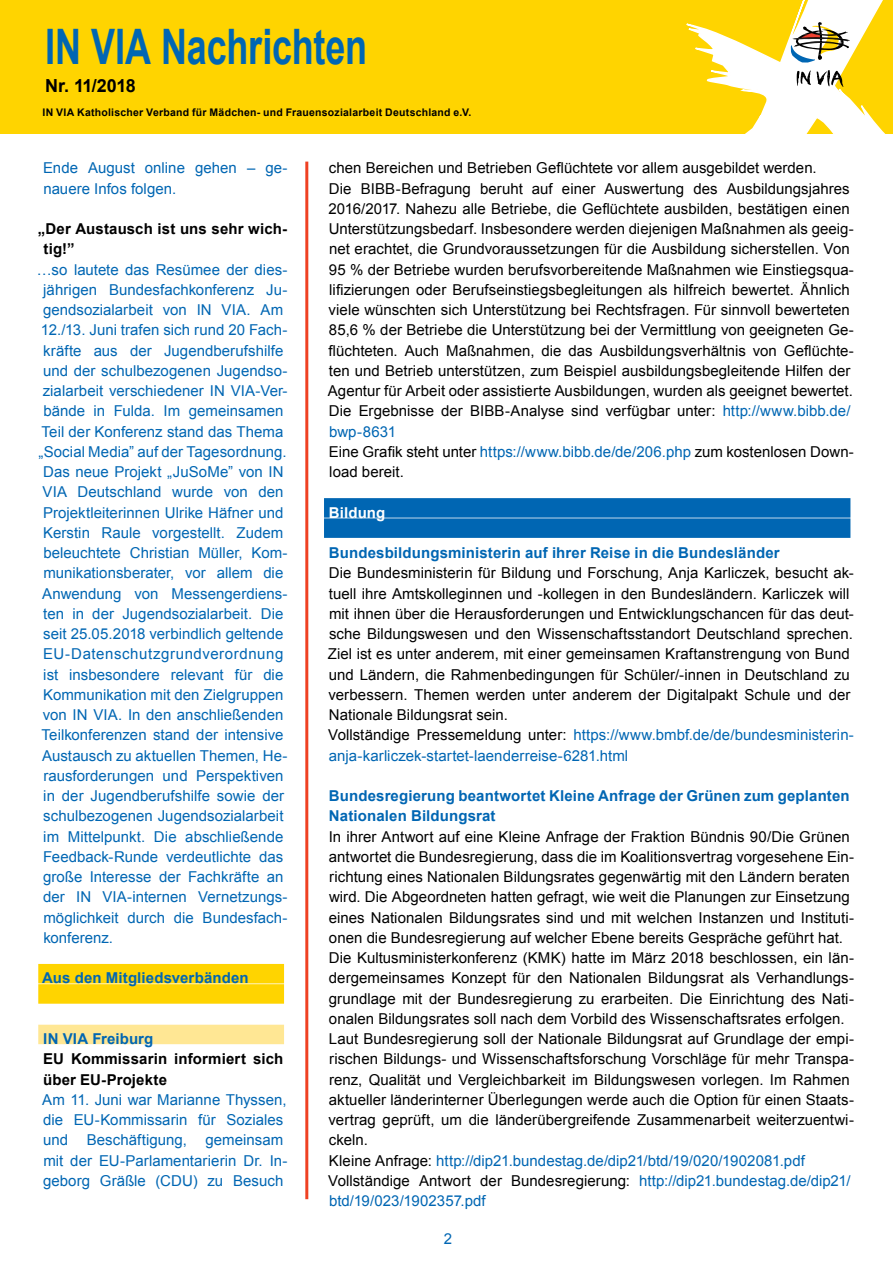
<style>
.page{position:relative;width:893px;height:1263px;background:#fff}
.page>*{position:absolute;margin:0;border:0;box-sizing:border-box;transform-origin:0 0}
.t1{font:700 48.9px "Arial";letter-spacing:-.005em;color:#0066b3;scale:.74 1}
.t2{font:700 18px "Arial";letter-spacing:-.025em;color:#000}
.t3{font:15px/20.2px "Arial";letter-spacing:.005em;color:#000}
.t4{font:15px/20.2px "Arial";letter-spacing:.005em;color:#0066b3}
.t5{font:700 15px/20.2px "Arial";letter-spacing:.01em;color:#0066b3}
.t6{font:700 15px/20.2px "Arial";letter-spacing:.01em;color:#000}
.t7{font:15px "Arial";letter-spacing:.04em;color:#0066b3}
.t8{font:700 15px "Arial";letter-spacing:.005em;color:#fff}
.t9{font:700 10.5px "Arial";letter-spacing:.02em;color:#000}
.s1{color:#0066b3}
</style>
<div class="page">
<div style="left:0;top:0;width:893px;height:133px;background:#ffd400"></div>
<svg style="left:686px;top:0;width:199px;height:133px"></svg>
<hr style="left:305px;top:162px;width:3px;height:1037px;background:#ef4123">
<div style="left:38px;top:964px;width:246px;height:19px;background:#ffd400"></div>
<div style="left:38px;top:984px;width:246px;height:20px;background:#ffd400"></div>
<div style="left:38px;top:1025px;width:246px;height:19px;background:#ffe794"></div>
<div style="left:324px;top:498px;width:526px;height:20px;background:#0066b3"></div>
<div style="left:324px;top:518px;width:526px;height:20px;background:#0066b3"></div>
<h1 class="t1" style="left:45px;top:14px;width:437px">IN VIA Nachrichten</h1>
<p class="t2" style="left:45px;top:74px;width:92px">Nr. 11/2018</p>
<p class="t9" style="left:43px;top:105px;width:430px">IN VIA Katholischer Verband für Mädchen- und Frauensozialarbeit Deutschland e.V.</p>
<p class="t4" style="left:43px;top:158px;width:246px">Ende August online gehen – ge&shy;nauere Infos folgen.</p>
<p class="t6" style="left:43px;top:219px;width:245px;text-indent:-6px">„Der Austausch ist uns sehr wich&shy;tig!”</p>
<p class="t4" style="left:37px;top:259px;width:252px">…so lautete das Resümee der dies-</p>
<p class="t4" style="left:43px;top:280px;width:246px">jährigen Bundesfachkonferenz Ju-</p>
<p class="t4" style="left:43px;top:300px;width:242px">gendsozialarbeit von IN VIA. Am</p>
<p class="t4" style="left:41px;top:320px;width:248px">12./13. Juni trafen sich rund 20 Fach-</p>
<p class="t4" style="left:43px;top:340px;width:242px">kräfte aus der Jugendberufshilfe</p>
<p class="t4" style="left:43px;top:361px;width:246px">und der schulbezogenen Jugendso-</p>
<p class="t4" style="left:43px;top:381px;width:246px">zialarbeit verschiedener IN VIA-Ver-</p>
<p class="t4" style="left:43px;top:401px;width:242px">bände in Fulda. Im gemeinsamen</p>
<p class="t4" style="left:41px;top:421px;width:244px">Teil der Konferenz stand das Thema</p>
<p class="t4" style="left:38px;top:442px;width:250px">„Social Media” auf der Tagesordnung.</p>
<p class="t4" style="left:43px;top:462px;width:242px">Das neue Projekt „JuSoMe” von IN</p>
<p class="t4" style="left:43px;top:482px;width:242px">VIA Deutschland wurde von den</p>
<p class="t4" style="left:43px;top:502px;width:242px">Projektleiterinnen Ulrike Häfner und</p>
<p class="t4" style="left:43px;top:523px;width:242px">Kerstin Raule vorgestellt. Zudem</p>
<p class="t4" style="left:43px;top:543px;width:246px">beleuchtete Christian Müller, Kom-</p>
<p class="t4" style="left:43px;top:563px;width:242px">munikationsberater, vor allem die</p>
<p class="t4" style="left:42px;top:583px;width:247px">Anwendung von Messengerdiens-</p>
<p class="t4" style="left:43px;top:604px;width:242px">ten in der Jugendsozialarbeit. Die</p>
<p class="t4" style="left:43px;top:624px;width:242px">seit 25.05.2018 verbindlich geltende</p>
<p class="t7" style="left:43px;top:644px;width:242px">EU-Datenschutzgrundverordnung</p>
<p class="t4" style="left:43px;top:664px;width:242px">ist insbesondere relevant für die</p>
<p class="t4" style="left:43px;top:685px;width:242px">Kommunikation mit den Zielgruppen</p>
<p class="t4" style="left:43px;top:705px;width:242px">von IN VIA. In den anschließenden</p>
<p class="t4" style="left:41px;top:725px;width:244px">Teilkonferenzen stand der intensive</p>
<p class="t4" style="left:42px;top:745px;width:247px">Austausch zu aktuellen Themen, He-</p>
<p class="t4" style="left:43px;top:766px;width:242px">rausforderungen und Perspektiven</p>
<p class="t4" style="left:43px;top:786px;width:242px">in der Jugendberufshilfe sowie der</p>
<p class="t4" style="left:43px;top:806px;width:242px">schulbezogenen Jugendsozialarbeit</p>
<p class="t4" style="left:43px;top:826px;width:242px">im Mittelpunkt. Die abschließende</p>
<p class="t4" style="left:43px;top:847px;width:242px">Feedback-Runde verdeutlichte das</p>
<p class="t4" style="left:43px;top:867px;width:242px">große Interesse der Fachkräfte an</p>
<p class="t4" style="left:43px;top:887px;width:246px">der IN VIA-internen Vernetzungs-</p>
<p class="t4" style="left:43px;top:907px;width:246px">möglichkeit durch die Bundesfach-</p>
<p class="t4" style="left:43px;top:928px;width:71px">konferenz.</p>
<p class="t5" style="left:42px;top:968px;width:208px">Aus den Mitgliedsverbänden</p>
<p class="t5" style="left:43px;top:1029px;width:112px">IN VIA Freiburg</p>
<p class="t6" style="left:43px;top:1049px;width:242px">EU Kommissarin informiert sich über EU-Projekte</p>
<p class="t4" style="left:42px;top:1090px;width:247px">Am 11. Juni war Marianne Thyssen, die EU-Kommissarin für Soziales und Beschäftigung, gemeinsam mit der EU-Parlamentarierin Dr. In&shy;geborg Gräßle (CDU) zu Besuch</p>
<p class="t3" style="left:328px;top:158px;width:527px">chen Bereichen und Betrieben Geflüchtete vor allem ausgebildet werden.<br>Die BIBB-Befragung beruht auf einer Auswertung des Ausbildungsjahres 2016/2017. Nahezu alle Betriebe, die Geflüchtete ausbilden, bestätigen einen Unterstützungsbedarf. Insbesondere werden diejenigen Maßnahmen als geeig&shy;net erachtet, die Grundvoraussetzungen für die Ausbildung sicherstellen. Von 95 % der Betriebe wurden berufsvorbereitende Maßnahmen wie Einstiegsqua&shy;lifizierungen oder Berufseinstiegsbegleitungen als hilfreich bewertet. Ähnlich viele wünschten sich Unterstützung bei Rechtsfragen. Für sinnvoll bewerteten 85,6 % der Betriebe die Unterstützung bei der Vermittlung von geeigneten Ge&shy;flüchteten. Auch Maßnahmen, die das Ausbildungsverhältnis von Geflüchte&shy;ten und Betrieb unterstützen, zum Beispiel ausbildungsbegleitende Hilfen der Agentur für Arbeit oder assistierte Ausbildungen, wurden als geeignet bewertet.<br>Die Ergebnisse der BIBB-Analyse sind verfügbar unter: <span class="s1">http://www.bibb.de/ bwp-8631<br></span>Eine Grafik steht unter <span class="s1">https://www.bibb.de/de/206.php</span> zum kostenlosen Down&shy;load bereit.</p>
<p class="t8" style="left:329px;top:502px;width:58px">Bildung</p>
<p class="t5" style="left:329px;top:543px;width:452px">Bundesbildungsministerin auf ihrer Reise in die Bundesländer</p>
<p class="t3" style="left:328px;top:563px;width:528px">Die Bundesministerin für Bildung und Forschung, Anja Karliczek, besucht ak&shy;tuell ihre Amtskolleginnen und -kollegen in den Bundesländern. Karliczek will mit ihnen über die Herausforderungen und Entwicklungschancen für das deut&shy;sche Bildungswesen und den Wissenschaftsstandort Deutschland sprechen.<br>Ziel ist es unter anderem, mit einer gemeinsamen Kraftanstrengung von Bund und Ländern, die Rahmenbedingungen für Schüler/-innen in Deutschland zu verbessern. Themen werden unter anderem der Digitalpakt Schule und der Nationale Bildungsrat sein.<br>Vollständige Pressemeldung unter: <span class="s1">https://www.bmbf.de/de/bundesministerin&shy;anja-karliczek-startet-laenderreise-6281.html</span></p>
<p class="t5" style="left:329px;top:786px;width:522px">Bundesregierung beantwortet Kleine Anfrage der Grünen zum geplanten<br>Nationalen Bildungsrat</p>
<p class="t3" style="left:328px;top:826px;width:527px">In ihrer Antwort auf eine Kleine Anfrage der Fraktion Bündnis 90/Die Grünen antwortet die Bundesregierung, dass die im Koalitionsvertrag vorgesehene Ein&shy;richtung eines Nationalen Bildungsrates gegenwärtig mit den Ländern beraten wird. Die Abgeordneten hatten gefragt, wie weit die Planungen zur Einsetzung eines Nationalen Bildungsrates sind und mit welchen Instanzen und Instituti&shy;onen die Bundesregierung auf welcher Ebene bereits Gespräche geführt hat.<br>Die Kultusministerkonferenz (KMK) hatte im März 2018 beschlossen, ein län&shy;dergemeinsames Konzept für den Nationalen Bildungsrat als Verhandlungs&shy;grundlage mit der Bundesregierung zu erarbeiten. Die Einrichtung des Nati&shy;onalen Bildungsrates soll nach dem Vorbild des Wissenschaftsrates erfolgen.<br>Laut Bundesregierung soll der Nationale Bildungsrat auf Grundlage der empi&shy;rischen Bildungs- und Wissenschaftsforschung Vorschläge für mehr Transpa&shy;renz, Qualität und Vergleichbarkeit im Bildungswesen vorlegen. Im Rahmen aktueller länderinterner Überlegungen werde auch die Option für einen Staats&shy;vertrag geprüft, um die länderübergreifende Zusammenarbeit weiterzuentwi&shy;ckeln.<br>Kleine Anfrage: <span class="s1">http://dip21.bundestag.de/dip21/btd/19/020/1902081.pdf </span>Vollständige Antwort der Bundesregierung: <span class="s1">http://dip21.bundestag.de/dip21/ btd/19/023/1902357.pdf</span></p>
<p class="t4" style="left:444px;top:1229px;width:10px">2</p>
</div>
